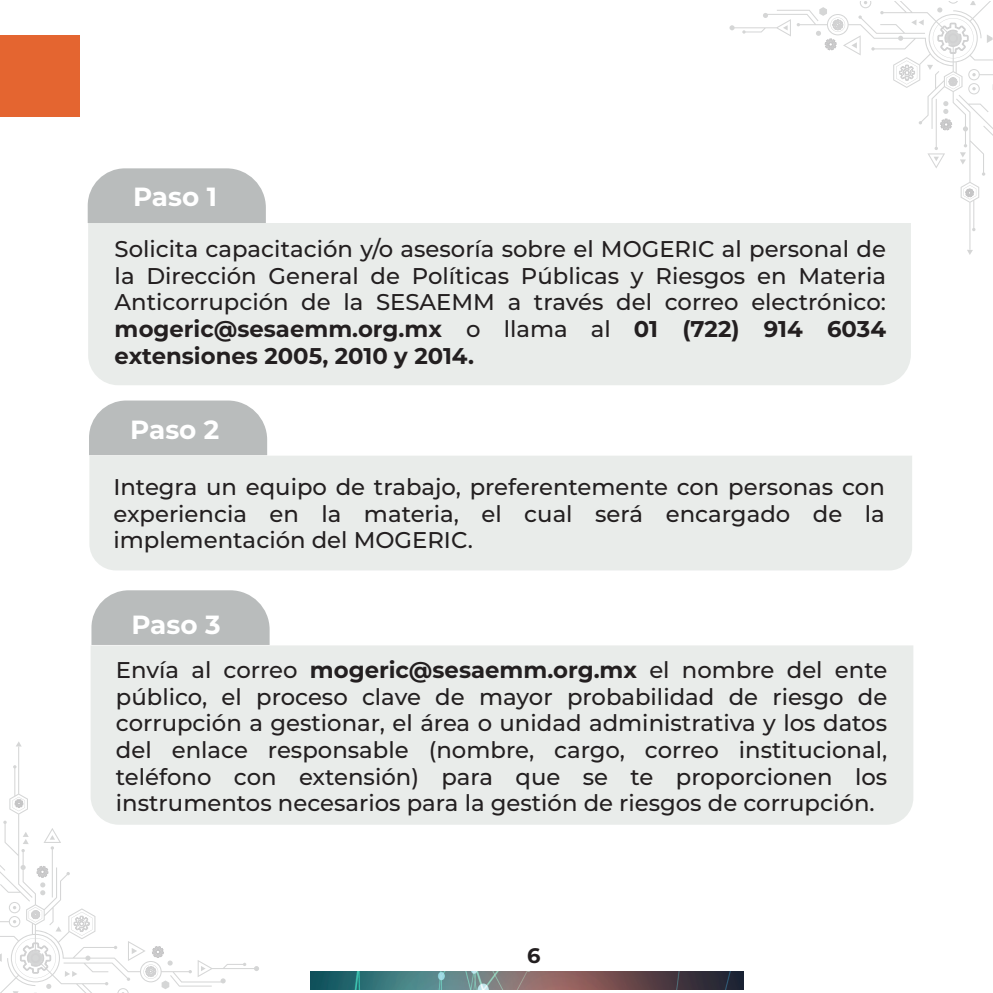
<style>
.page{position:relative;width:993px;height:993px;background:#fff}
.page>*{position:absolute;margin:0;border:0;box-sizing:border-box;transform-origin:0 0}
.t1{font:700 26.25px "Montserrat";color:#fff}
.t2{font:500 22.75px/26.6px "Montserrat";color:#231f20;text-align:justify}
.t3{font:700 21px "Montserrat";color:#231f20}
.s1{font-weight:700}
</style>
<div class="page">
<svg style="left:729px;top:1px;width:264px;height:254px"></svg>
<svg style="left:0;top:742px;width:259px;height:251px"></svg>
<div style="left:88px;top:223px;width:822px;height:162px;background:#e9ecea"></div>
<div style="left:89px;top:455px;width:822px;height:115px;background:#e9ecea"></div>
<div style="left:91px;top:645px;width:822px;height:179px;background:#e9ecea"></div>
<svg style="left:88px;top:168px;width:178px;height:55px;background:#bdc0c0"></svg>
<svg style="left:89px;top:400px;width:178px;height:55px;background:#bec0c0"></svg>
<svg style="left:91px;top:590px;width:178px;height:54px;background:#bec0c0"></svg>
<img style="left:310px;top:971px;width:433px;height:18px">
<div style="left:0;top:35px;width:80px;height:81px;background:#e46530"></div>
<p class="t1" style="left:133px;top:178px;width:85px">Paso 1</p>
<p class="t2" style="left:115px;top:235px;width:772px">Solicita capacitación y/o asesoría sobre el MOGERIC al personal de la Dirección General de Políticas Públicas y Riesgos en Materia Anticorrupción de la SESAEMM a través del correo electrónico: <span class="s1">mogeric@sesaemm.org.mx</span> o llama al <span class="s1">01 (722) 914 6034 extensiones 2005, 2010 y 2014.</span></p>
<p class="t1" style="left:130px;top:411px;width:91px">Paso 2</p>
<p class="t2" style="left:113px;top:472px;width:772px">Integra un equipo de trabajo, preferentemente con personas con experiencia en la materia, el cual será encargado de la implementación del MOGERIC.</p>
<p class="t1" style="left:131px;top:605px;width:91px">Paso 3</p>
<p class="t2" style="left:116px;top:655px;width:772px">Envía al correo <span class="s1">mogeric@sesaemm.org.mx</span> el nombre del ente público, el proceso clave de mayor probabilidad de riesgo de corrupción a gestionar, el área o unidad administrativa y los datos del enlace responsable (nombre, cargo, correo institucional, teléfono con extensión) para que se te proporcionen los instrumentos necesarios para la gestión de riesgos de corrupción.</p>
<p class="t3" style="left:527px;top:940px;width:15px">6</p>
</div>
